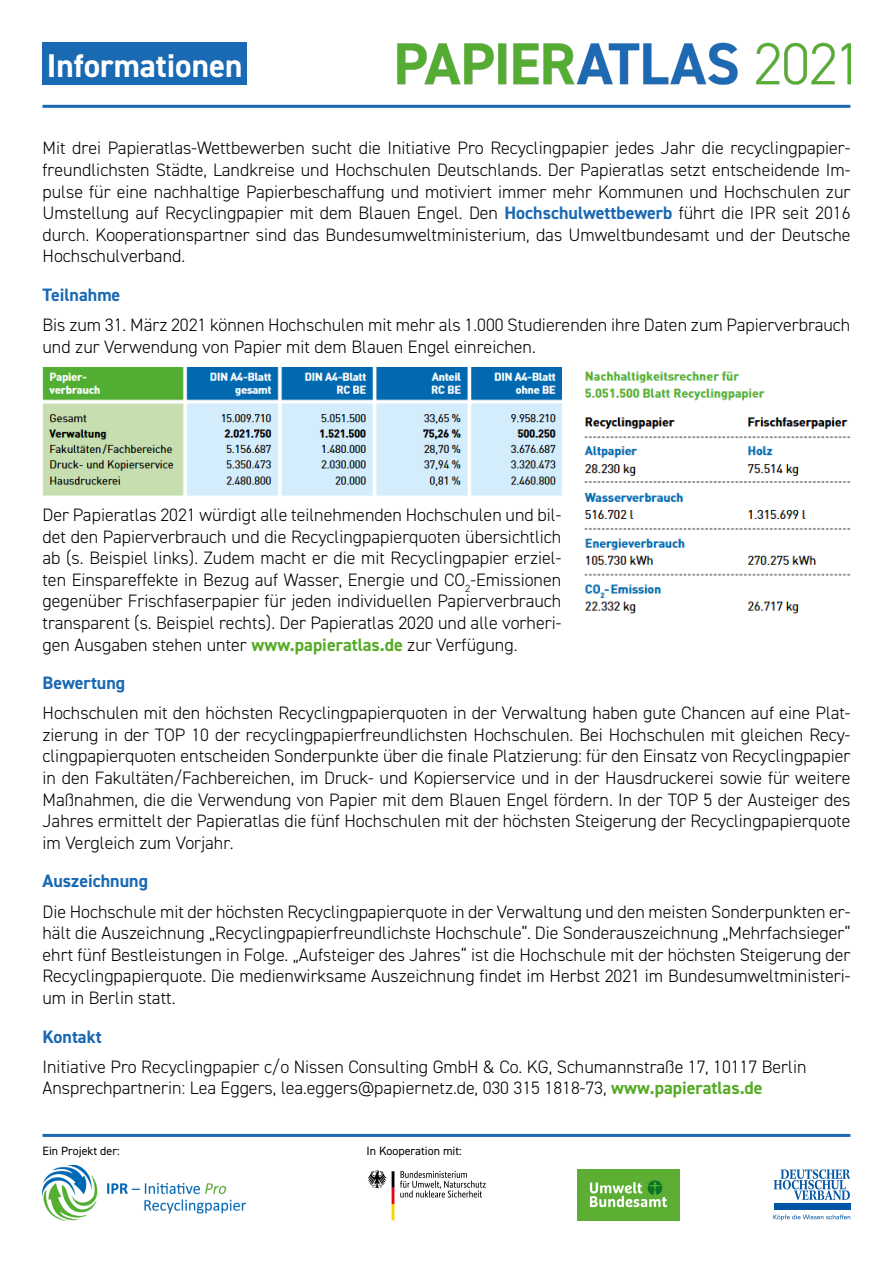
<style>
.page{position:relative;width:893px;height:1263px;background:#fff}
.page>*{position:absolute;margin:0;border:0;box-sizing:border-box;transform-origin:0 0}
.t1{font:700 33px "DIN2014";color:#fff}
.t2{font:300 18px/21.6px "DIN2014";color:#000;text-align:justify}
.t3{font:700 18px "DIN2014";color:#1a69b3}
.t4{font:12px "DIN2014";color:#000}
.s1{font-weight:700;color:#1a69b3}
.s2{font-weight:700;color:#55ab26}
</style>
<div class="page">
<div style="left:43px;top:43px;width:204px;height:42px;background:#1a69b3"></div>
<hr style="left:43px;top:105px;width:807px;height:3px;background:#1a69b3">
<hr style="left:43px;top:1134px;width:807px;height:3px;background:#1a69b3">
<img style="left:43px;top:368px;width:518px;height:127px">
<img style="left:584px;top:371px;width:266px;height:243px">
<img style="left:43px;top:1165px;width:203px;height:55px">
<img style="left:578px;top:1169px;width:102px;height:51px">
<div style="left:774px;top:1204px;width:76px;height:6px;background:#0056a4"></div>
<svg style="left:774px;top:1169px;width:76px;height:31px"></svg>
<svg style="left:773px;top:1214px;width:77px;height:6px"></svg>
<svg style="left:400px;top:1171px;width:86px;height:26px"></svg>
<svg style="left:368px;top:1170px;width:26px;height:50px"></svg>
<img style="left:398px;top:43px;width:452px;height:42px">
<h1 class="t1" style="left:47px;top:43px;width:197px">Informationen</h1>
<p class="t2" style="left:43px;top:137px;width:809px">Mit drei Papieratlas-Wettbewerben sucht die Initiative Pro Recyclingpapier jedes Jahr die recyclingpapier&shy;freundlichsten Städte, Landkreise und Hochschulen Deutschlands. Der Papieratlas setzt entscheidende Im&shy;pulse für eine nachhaltige Papierbeschaffung und motiviert immer mehr Kommunen und Hochschulen zur Umstellung auf Recyclingpapier mit dem Blauen Engel. Den <span class="s1">Hochschulwettbewerb</span> führt die IPR seit 2016 durch. Kooperationspartner sind das Bundesumweltministerium, das Umweltbundesamt und der Deutsche Hochschulverband.</p>
<p class="t3" style="left:43px;top:283px;width:79px">Teilnahme</p>
<p class="t2" style="left:43px;top:314px;width:809px">Bis zum 31. März 2021 können Hochschulen mit mehr als 1.000 Studierenden ihre Daten zum Papierverbrauch und zur Verwendung von Papier mit dem Blauen Engel einreichen.</p>
<p class="t2" style="left:43px;top:504px;width:520px">Der Papieratlas 2021 würdigt alle teilnehmenden Hochschulen und bil&shy;det den Papierverbrauch und die Recyclingpapierquoten übersichtlich ab (s. Beispiel links). Zudem macht er die mit Recyclingpapier erziel&shy;ten Einspareffekte in Bezug auf Wasser, Energie und CO<sub>2</sub>-Emissionen gegenüber Frischfaserpapier für jeden individuellen Papierverbrauch transparent (s. Beispiel rechts). Der Papieratlas 2020 und alle vorheri&shy;gen Ausgaben stehen unter <span class="s2">www.papieratlas.de</span> zur Verfügung.</p>
<p class="t3" style="left:43px;top:671px;width:84px">Bewertung</p>
<p class="t2" style="left:43px;top:702px;width:809px">Hochschulen mit den höchsten Recyclingpapierquoten in der Verwaltung haben gute Chancen auf eine Plat&shy;zierung in der TOP 10 der recyclingpapierfreundlichsten Hochschulen. Bei Hochschulen mit gleichen Recy&shy;clingpapierquoten entscheiden Sonderpunkte über die finale Platzierung: für den Einsatz von Recyclingpapier in den Fakultäten/Fachbereichen, im Druck- und Kopierservice und in der Hausdruckerei sowie für weitere Maßnahmen, die die Verwendung von Papier mit dem Blauen Engel fördern. In der TOP 5 der Austeiger des Jahres ermittelt der Papieratlas die fünf Hochschulen mit der höchsten Steigerung der Recyclingpapierquote im Vergleich zum Vorjahr.</p>
<p class="t3" style="left:43px;top:869px;width:107px">Auszeichnung</p>
<p class="t2" style="left:43px;top:901px;width:809px">Die Hochschule mit der höchsten Recyclingpapierquote in der Verwaltung und den meisten Sonderpunkten er&shy;hält die Auszeichnung „Recyclingpapierfreundlichste Hochschule“. Die Sonderauszeichnung „Mehrfachsieger“ ehrt fünf Bestleistungen in Folge. „Aufsteiger des Jahres“ ist die Hochschule mit der höchsten Steigerung der Recyclingpapierquote. Die medienwirksame Auszeichnung findet im Herbst 2021 im Bundesumweltministeri&shy;um in Berlin statt.</p>
<p class="t3" style="left:43px;top:1024px;width:61px">Kontakt</p>
<p class="t2" style="left:43px;top:1056px;width:765px">Initiative Pro Recyclingpapier c/o Nissen Consulting GmbH &amp; Co. KG, Schumannstraße 17, 10117 Berlin<br>Ansprechpartnerin: Lea Eggers, lea.eggers@papiernetz.de, 030 315 1818-73, <span class="s2">www.papieratlas.de</span></p>
<p class="t4" style="left:43px;top:1144px;width:79px">Ein Projekt der:</p>
<p class="t4" style="left:367px;top:1144px;width:97px">In Kooperation mit:</p>
</div>
